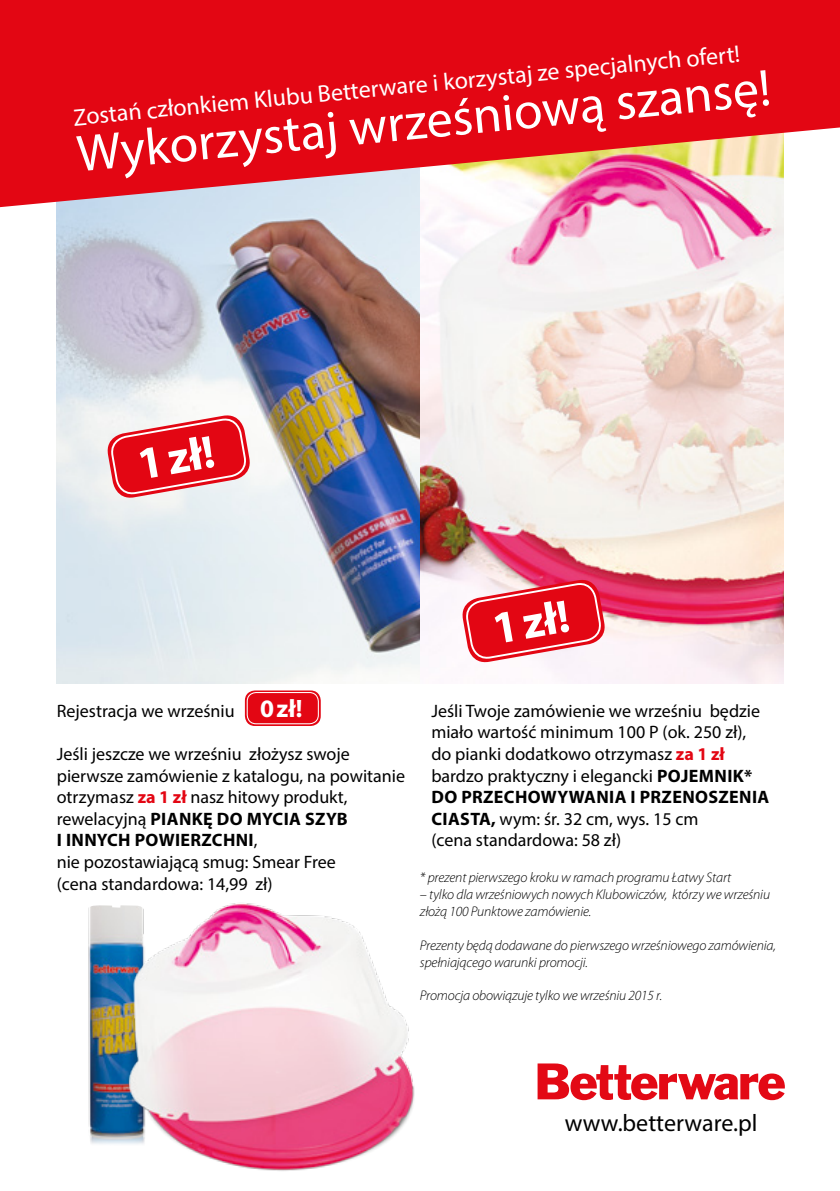
<style>
.page{position:relative;width:840px;height:1191px;background:#fff}
.page>*{position:absolute;margin:0;border:0;box-sizing:border-box;transform-origin:0 0}
.t1{font:52px "Myriad Pro";color:#fff}
.t2{font:700 46px "Myriad Pro";color:#fff}
.t3{font:700 25.2px "Myriad Pro";color:#fff}
.t4{font:24px "Myriad Pro";color:#fff}
.t5{font:24px "Myriad Pro";color:#000}
.t6{font:18px/21.6px "Myriad Pro";color:#000}
.t7{font:italic 300 14px/16.8px "Myriad Pro";letter-spacing:-.01em;color:#000}
.s1{font-weight:700;color:#e30613}
.s2{font-weight:700}
</style>
<div class="page">
<img style="left:57px;top:207px;width:363px;height:476px">
<img style="left:420px;top:207px;width:362px;height:476px">
<svg style="left:537px;top:1063px;width:248px;height:38px"></svg>
<svg style="left:0;top:0;width:839px;height:207px;background:#e42c36"></svg>
<svg style="left:459px;top:575px;width:148px;height:91px"></svg>
<svg style="left:105px;top:411px;width:147px;height:90px"></svg>
<img style="left:88px;top:903px;width:327px;height:268px">
<div style="left:245px;top:690px;width:75px;height:36px;background:#e30613;border-radius:10px"></div>
<div style="left:246px;top:692px;width:73px;height:32px;border:1px solid #fff;border-radius:9px"></div>
<h3 class="t4" style="left:72px;top:100px;width:670px;rotate:-5deg">Zostań członkiem Klubu Betterware i korzystaj ze specjalnych ofert!</h3>
<h1 class="t1" style="left:74px;top:125px;width:697px;rotate:-6deg">Wykorzystaj wrześniową szansę!</h1>
<h2 class="t2" style="left:132px;top:435px;width:79px;rotate:-10deg">1 zł!</h2>
<h2 class="t2" style="left:487px;top:599px;width:79px;rotate:-10deg">1 zł!</h2>
<h3 class="t3" style="left:260px;top:692px;width:44px">0 zł!</h3>
<p class="t6" style="left:57px;top:699px;width:179px">Rejestracja we wrześniu</p>
<p class="t6" style="left:57px;top:743px;width:349px">Jeśli jeszcze we wrześniu złożysz swoje pierwsze zamówienie z katalogu, na powitanie otrzymasz <span class="s1">za 1 zł</span> nasz hitowy produkt, rewelacyjną <span class="s2">PIANKĘ DO MYCIA SZYB<br>I INNYCH POWIERZCHNI</span>,<br>nie pozostawiającą smug: Smear Free<br>(cena standardowa: 14,99 zł)</p>
<p class="t6" style="left:431px;top:699px;width:339px">Jeśli Twoje zamówienie we wrześniu będzie miało wartość minimum 100 P (ok. 250 zł), do pianki dodatkowo otrzymasz <span class="s1">za 1 zł </span>bardzo praktyczny i elegancki <span class="s2">POJEMNIK* DO PRZECHOWYWANIA I PRZENOSZENIA CIASTA,</span> wym: śr. 32 cm, wys. 15 cm<br>(cena standardowa: 58 zł)</p>
<p class="t7" style="left:420px;top:869px;width:313px">* prezent pierwszego kroku w ramach programu Łatwy Start</p>
<p class="t7" style="left:420px;top:886px;width:351px">– tylko dla wrześniowych nowych Klubowiczów, którzy we wrześniu złożą 100 Punktowe zamówienie.</p>
<p class="t7" style="left:420px;top:936px;width:357px">Prezenty będą dodawane do pierwszego wrześniowego zamówienia, spełniającego warunki promocji.</p>
<p class="t7" style="left:420px;top:987px;width:243px">Promocja obowiązuje tylko we wrześniu 2015 r.</p>
<h3 class="t5" style="left:564px;top:1108px;width:194px">www.betterware.pl</h3>
</div>
